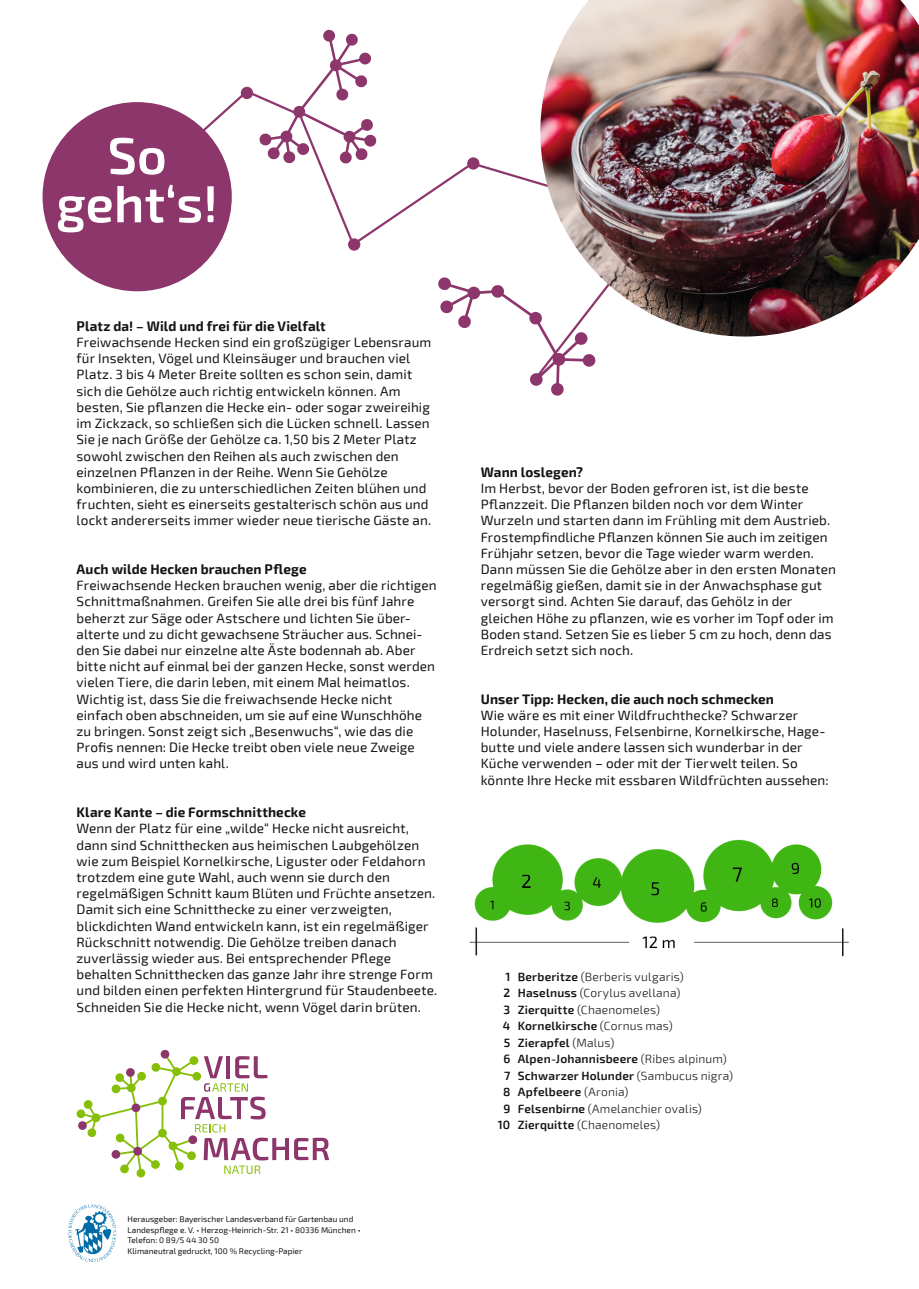
<style>
.page{position:relative;width:919px;height:1289px;background:#fff}
.page>*{position:absolute;margin:0;border:0;box-sizing:border-box;transform-origin:0 0}
.t1{font:600 51.75px/48.3px "Exo 2";color:#fff;text-align:center}
.t2{font:13.5px/16.2px "Exo 2";letter-spacing:.01em;color:#131413}
.t3{font:700 13.5px "Exo 2";letter-spacing:.01em;color:#131413}
.t4{font:300 12px/16.5px "Exo 2";letter-spacing:.015em;color:#131413}
.t5{font:600 12px/16.5px "Exo 2";color:#131413;text-align:right}
.t6{font:8.25px/10.5px "Exo 2";color:#131413}
.s1{font-weight:600}
</style>
<div class="page">
<svg style="left:147px;top:89px;width:393px;height:202px"></svg>
<svg style="left:76px;top:1049px;width:253px;height:128px"></svg>
<svg style="left:68px;top:1204px;width:49px;height:57px"></svg>
<div style="left:43px;top:102px;width:189px;height:189px;background:#8d366b;border-radius:50%"></div>
<img style="left:540px;top:0;width:378px;height:336px">
<svg style="left:437px;top:276px;width:159px;height:120px"></svg>
<svg style="left:259px;top:29px;width:118px;height:135px"></svg>
<div style="left:467px;top:157px;width:12px;height:13px;background:#8d366b;border-radius:50%"></div>
<div style="left:348px;top:238px;width:12px;height:13px;background:#8d366b;border-radius:50%"></div>
<div style="left:241px;top:87px;width:12px;height:12px;background:#8d366b;border-radius:50%"></div>
<img style="left:469px;top:839px;width:380px;height:118px">
<h1 class="t1" style="left:56px;top:129px;width:163px">So geht‘s!</h1>
<p class="t3" style="left:77px;top:316px;width:250px">Platz da! – Wild und frei für die Vielfalt</p>
<p class="t2" style="left:77px;top:334px;width:356px">Freiwachsende Hecken sind ein großzügiger Lebensraum für Insekten, Vögel und Kleinsäuger und brauchen viel Platz. 3 bis 4 Meter Breite sollten es schon sein, damit sich die Gehölze auch richtig entwickeln können. Am besten, Sie pflanzen die Hecke ein- oder sogar zweireihig im Zickzack, so schließen sich die Lücken schnell. Lassen Sie je nach Größe der Gehölze ca. 1,50 bis 2 Meter Platz sowohl zwischen den Reihen als auch zwischen den einzelnen Pflanzen in der Reihe. Wenn Sie Gehölze kombinieren, die zu unterschiedlichen Zeiten blühen und fruchten, sieht es einerseits gestalterisch schön aus und lockt andererseits immer wieder neue tierische Gäste an.</p>
<p class="t3" style="left:77px;top:559px;width:231px">Auch wilde Hecken brauchen Pflege</p>
<p class="t2" style="left:77px;top:577px;width:362px">Freiwachsende Hecken brauchen wenig, aber die richtigen Schnittmaßnahmen. Greifen Sie alle drei bis fünf Jahre beherzt zur Säge oder Astschere und lichten Sie über&shy;alterte und zu dicht gewachsene Sträucher aus. Schnei&shy;den Sie dabei nur einzelne alte Äste bodennah ab. Aber bitte nicht auf einmal bei der ganzen Hecke, sonst werden vielen Tiere, die darin leben, mit einem Mal heimatlos.<br>Wichtig ist, dass Sie die freiwachsende Hecke nicht einfach oben abschneiden, um sie auf eine Wunschhöhe zu bringen. Sonst zeigt sich „Besenwuchs“, wie das die Profis nennen: Die Hecke treibt oben viele neue Zweige aus und wird unten kahl.</p>
<p class="t3" style="left:77px;top:802px;width:231px">Klare Kante – die Formschnitthecke</p>
<p class="t2" style="left:77px;top:820px;width:362px">Wenn der Platz für eine „wilde“ Hecke nicht ausreicht, dann sind Schnitthecken aus heimischen Laubgehölzen wie zum Beispiel Kornelkirsche, Liguster oder Feldahorn trotzdem eine gute Wahl, auch wenn sie durch den regelmäßigen Schnitt kaum Blüten und Früchte ansetzen.<br>Damit sich eine Schnitthecke zu einer verzweigten, blickdichten Wand entwickeln kann, ist ein regelmäßiger Rückschnitt notwendig. Die Gehölze treiben danach zuverlässig wieder aus. Bei entsprechender Pflege behalten Schnitthecken das ganze Jahr ihre strenge Form und bilden einen perfekten Hintergrund für Staudenbeete.<br>Schneiden Sie die Hecke nicht, wenn Vögel darin brüten.</p>
<p class="t6" style="left:128px;top:1213px;width:234px">Herausgeber: Bayerischer Landesverband für Gartenbau und Landespflege e. V. • Herzog-Heinrich-Str. 21 • 80336 München • Telefon: 0 89/5 44 30 50<br>Klimaneutral gedruckt, 100 % Recycling-Papier</p>
<p class="t3" style="left:480px;top:462px;width:104px">Wann loslegen?</p>
<p class="t2" style="left:480px;top:479px;width:356px">Im Herbst, bevor der Boden gefroren ist, ist die beste Pflanzzeit. Die Pflanzen bilden noch vor dem Winter Wurzeln und starten dann im Frühling mit dem Austrieb.<br>Frostempfindliche Pflanzen können Sie auch im zeitigen Frühjahr setzen, bevor die Tage wieder warm werden.<br>Dann müssen Sie die Gehölze aber in den ersten Monaten regelmäßig gießen, damit sie in der Anwachsphase gut versorgt sind. Achten Sie darauf, das Gehölz in der gleichen Höhe zu pflanzen, wie es vorher im Topf oder im Boden stand. Setzen Sie es lieber 5 cm zu hoch, denn das Erdreich setzt sich noch.</p>
<p class="t3" style="left:480px;top:688px;width:295px">Unser Tipp: Hecken, die auch noch schmecken</p>
<p class="t2" style="left:480px;top:706px;width:349px">Wie wäre es mit einer Wildfruchthecke? Schwarzer Holunder, Haselnuss, Felsenbirne, Kornelkirsche, Hage&shy;butte und viele andere lassen sich wunderbar in der Küche verwenden – oder mit der Tierwelt teilen. So könnte Ihre Hecke mit essbaren Wildfrüchten aussehen:</p>
<p class="t4" style="left:517px;top:968px;width:217px"><span class="s1">Berberitze</span> (Berberis vulgaris)<br><span class="s1">Haselnuss</span> (Corylus avellana)<br><span class="s1">Zierquitte</span> (Chaenomeles)<br><span class="s1">Kornelkirsche</span> (Cornus mas)<br><span class="s1">Zierapfel</span> (Malus)<br><span class="s1">Alpen-Johannisbeere</span> (Ribes alpinum)<br><span class="s1">Schwarzer Holunder</span> (Sambucus nigra)<br><span class="s1">Apfelbeere</span> (Aronia)<br><span class="s1">Felsenbirne</span> (Amelanchier ovalis)<br><span class="s1">Zierquitte</span> (Chaenomeles)</p>
<p class="t5" style="left:498px;top:967px;width:14px">1<br>2<br>3<br>4<br>5<br>6<br>7<br>8<br>9<br>10</p>
</div>
